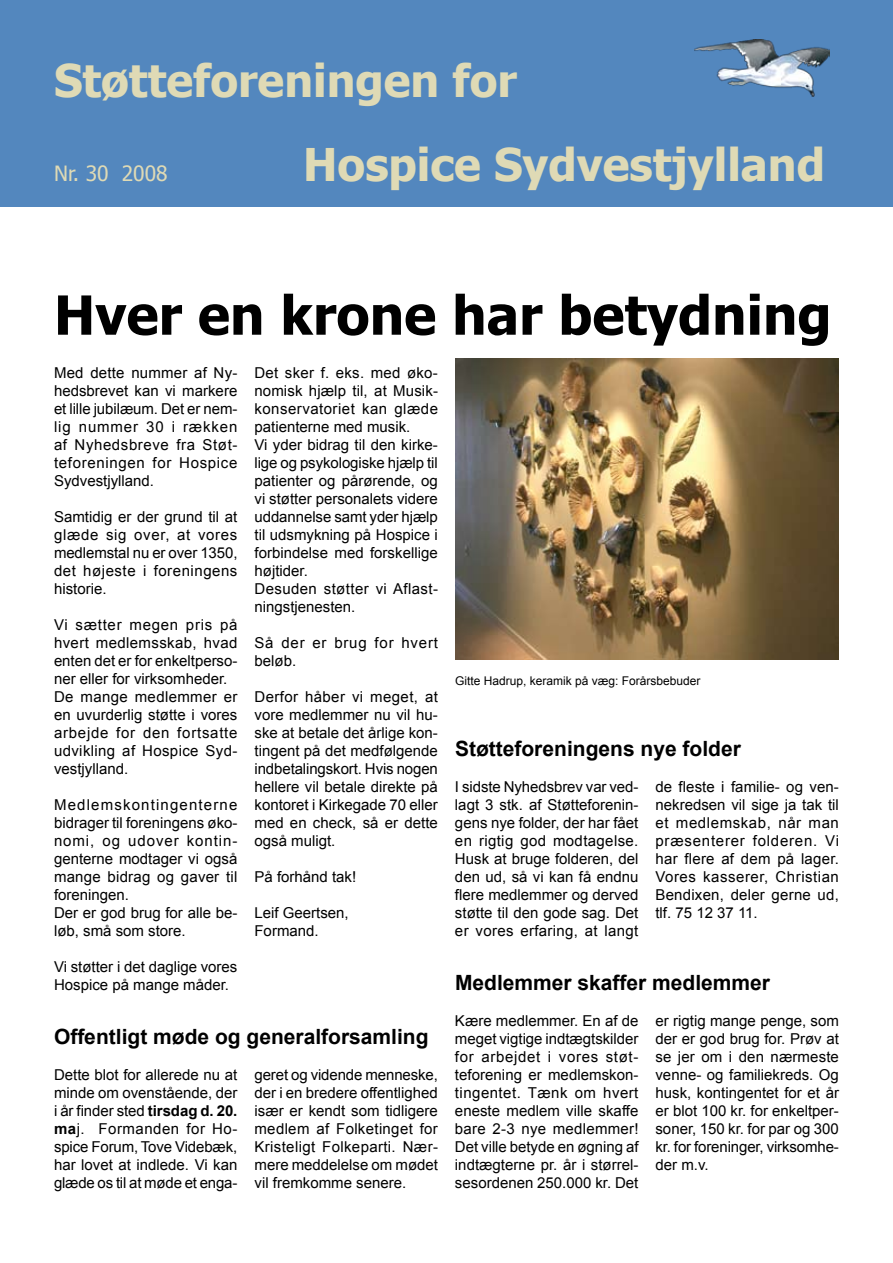
<style>
.page{position:relative;width:893px;height:1263px;background:#fff}
.page>*{position:absolute;margin:0;border:0;box-sizing:border-box;transform-origin:0 0}
.t1{font:700 54px "Tahoma";color:#000}
.t2{font:700 45px "Tahoma";color:#dfdab5}
.t3{font:700 21px "Arial";color:#000}
.t4{font:21px "Tahoma";color:#dfdab5}
.t5{font:15px/18px "Arial";color:#000;text-align:justify}
.t6{font:15px/18px "Arial";letter-spacing:.025em;color:#000}
.t7{font:15px/18px "Arial";letter-spacing:.05em;color:#000}
.t8{font:12px "Arial";color:#000}
.s1{font-weight:700}
</style>
<div class="page">
<div style="left:0;top:0;width:893px;height:207px;background:#5387be"></div>
<img style="left:695px;top:40px;width:134px;height:56px">
<img style="left:455px;top:359px;width:384px;height:300px">
<h2 class="t2" style="left:54px;top:49px;width:465px">Støtteforeningen for</h2>
<h3 class="t4" style="left:54px;top:159px;width:115px">Nr. 30 2008</h3>
<h2 class="t2" style="left:303px;top:133px;width:523px">Hospice Sydvestjylland</h2>
<h1 class="t1" style="left:54px;top:277px;width:779px">Hver en krone har betydning</h1>
<p class="t5" style="left:54px;top:364px;width:185px">Med dette nummer af Ny&shy;hedsbrevet kan vi markere et lille jubilæum. Det er nem&shy;lig nummer 30 i rækken af Nyhedsbreve fra Støt&shy;teforeningen for Hospice Sydvestjylland.</p>
<p class="t5" style="left:54px;top:508px;width:185px">Samtidig er der grund til at glæde sig over, at vores medlemstal nu er over 1350, det højeste i foreningens historie.</p>
<p class="t6" style="left:54px;top:616px;width:185px">Vi sætter megen pris på hvert medlemsskab, hvad enten det er for enkeltperso&shy;ner eller for virksomheder.<br>De mange medlemmer er en uvurderlig støtte i vores arbejde for den fortsatte udvikling af Hospice Syd&shy;vestjylland.</p>
<p class="t5" style="left:54px;top:796px;width:185px;text-align:left">Medlemskontingenterne bidrager til foreningens øko&shy;nomi, og udover kontin&shy;genterne modtager vi også mange bidrag og gaver til foreningen.<br>Der er god brug for alle be&shy;løb, små som store.</p>
<p class="t5" style="left:54px;top:958px;width:185px">Vi støtter i det daglige vores<br>Hospice på mange måder.</p>
<p class="t5" style="left:254px;top:364px;width:185px;text-align:left">Det sker f. eks. med øko&shy;nomisk hjælp til, at Musik&shy;konservatoriet kan glæde patienterne med musik.<br>Vi yder bidrag til den kirke&shy;lige og psykologiske hjælp til patienter og pårørende, og vi støtter personalets videre uddannelse samt yder hjælp til udsmykning på Hospice i forbindelse med forskellige højtider.<br>Desuden støtter vi Aflast&shy;ningstjenesten.</p>
<p class="t7" style="left:254px;top:634px;width:185px">Så der er brug for hvert beløb.</p>
<p class="t5" style="left:254px;top:688px;width:185px">Derfor håber vi meget, at vore medlemmer nu vil hu&shy;ske at betale det årlige kon&shy;tingent på det medfølgende indbetalingskort. Hvis nogen hellere vil betale direkte på kontoret i Kirkegade 70 eller med en check, så er dette også muligt.</p>
<p class="t5" style="left:254px;top:868px;width:103px">På forhånd tak!</p>
<p class="t5" style="left:254px;top:904px;width:96px">Leif Geertsen,<br>Formand.</p>
<h3 class="t3" style="left:54px;top:1023px;width:376px">Offentligt møde og generalforsamling</h3>
<p class="t5" style="left:54px;top:1066px;width:185px">Dette blot for allerede nu at minde om ovenstående, der i år finder sted <span class="s1">tirsdag d. 20. ma</span>j. Formanden for Ho&shy;spice Forum, Tove Videbæk, har lovet at indlede. Vi kan glæde os til at møde et enga-</p>
<p class="t5" style="left:254px;top:1066px;width:185px">geret og vidende menneske, der i en bredere offentlighed især er kendt som tidligere medlem af Folketinget for Kristeligt Folkeparti. Nær&shy;mere meddelelse om mødet vil fremkomme senere.</p>
<p class="t8" style="left:455px;top:673px;width:247px">Gitte Hadrup, keramik på væg: Forårsbebuder</p>
<h3 class="t3" style="left:455px;top:735px;width:287px">Støtteforeningens nye folder</h3>
<p class="t5" style="left:455px;top:778px;width:185px">I sidste Nyhedsbrev var ved&shy;lagt 3 stk. af Støtteforenin&shy;gens nye folder, der har fået en rigtig god modtagelse.<br>Husk at bruge folderen, del den ud, så vi kan få endnu flere medlemmer og derved støtte til den gode sag. Det er vores erfaring, at langt</p>
<p class="t5" style="left:655px;top:778px;width:185px">de fleste i familie- og ven&shy;nekredsen vil sige ja tak til et medlemskab, når man præsenterer folderen. Vi har flere af dem på lager.<br>Vores kasserer, Christian Bendixen, deler gerne ud, tlf. 75 12 37 11.</p>
<h3 class="t3" style="left:455px;top:969px;width:317px">Medlemmer skaffer medlemmer</h3>
<p class="t5" style="left:455px;top:1012px;width:185px">Kære medlemmer. En af de meget vigtige indtægtskilder for arbejdet i vores støt&shy;teforening er medlemskon&shy;tingentet. Tænk om hvert eneste medlem ville skaffe bare 2-3 nye medlemmer!<br>Det ville betyde en øgning af indtægterne pr. år i størrel&shy;sesordenen 250.000 kr. Det</p>
<p class="t5" style="left:655px;top:1012px;width:185px">er rigtig mange penge, som der er god brug for. Prøv at se jer om i den nærmeste venne- og familiekreds. Og husk, kontingentet for et år er blot 100 kr. for enkeltper&shy;soner, 150 kr. for par og 300 kr. for foreninger, virksomhe&shy;der m.v.</p>
</div>
